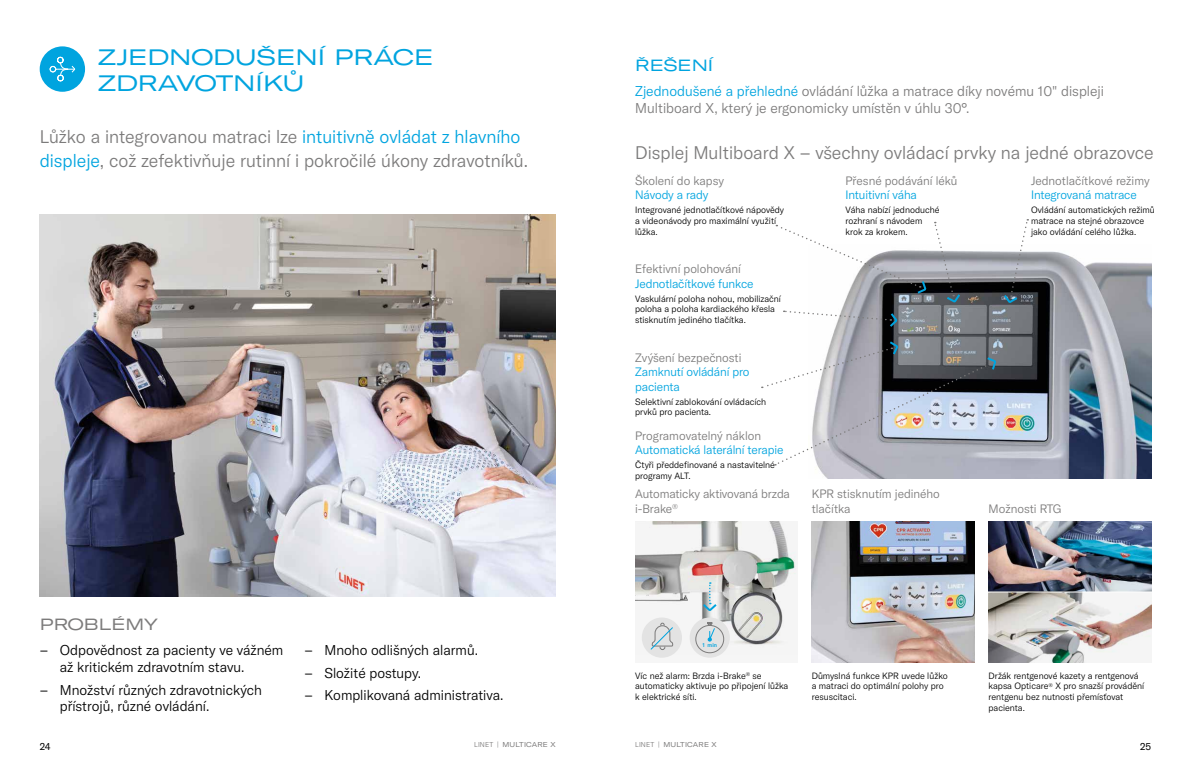
<style>
.page{position:relative;width:1191px;height:766px;background:#fff}
.page>*{position:absolute;margin:0;border:0;box-sizing:border-box;transform-origin:0 0}
.t1{font:22px/26.4px "GT America Exp Rg";color:#00a4df}
.t2{font:300 18px/24px "GT America";color:#7c7b7b}
.t3{font:16px "GT America Exp Rg";color:#7c7b7b}
.t4{font:16px "GT America Exp Rg";color:#00a4df}
.t5{font:300 14px/16.8px "GT America";color:#000}
.t6{font:300 14px/16.8px "GT America";color:#7c7b7b}
.t7{font:300 12px/14.4px "GT America";color:#7c7b7b}
.t8{font:300 12px/14.4px "GT America";letter-spacing:-.01em;color:#00a4df}
.t9{font:10px "GT America";color:#000}
.t10{font:300 9px/10.8px "GT America";color:#000}
.t11{font:expanded 7px "GT America";letter-spacing:.025em;color:#7c7b7b}
.t12{font:500 5.6px "GT America";color:#00a4df}
.s1{color:#00a4df}
.s2{font-weight:300;font-stretch:normal}
</style>
<div class="page">
<img style="left:988px;top:521px;width:163px;height:70px">
<img style="left:988px;top:592px;width:163px;height:70px">
<img style="left:812px;top:521px;width:162px;height:141px">
<img style="left:40px;top:214px;width:516px;height:382px">
<img style="left:817px;top:250px;width:334px;height:228px">
<div style="left:635px;top:521px;width:162px;height:141px;background:#f6f6f6"></div>
<img style="left:635px;top:521px;width:160px;height:133px">
<div style="left:40px;top:46px;width:45px;height:46px;background:#00a4df;border-radius:50%"></div>
<svg style="left:49px;top:56px;width:27px;height:26px"></svg>
<svg style="left:783px;top:310px;width:116px;height:19px"></svg>
<svg style="left:776px;top:224px;width:151px;height:71px"></svg>
<svg style="left:933px;top:222px;width:29px;height:82px"></svg>
<svg style="left:1002px;top:219px;width:26px;height:85px"></svg>
<svg style="left:762px;top:339px;width:235px;height:126px"></svg>
<div style="left:689px;top:617px;width:41px;height:40px;background:#e3e3e3;border-radius:50%"></div>
<svg style="left:695px;top:621px;width:29px;height:32px"></svg>
<svg style="left:701px;top:582px;width:18px;height:30px"></svg>
<div style="left:642px;top:617px;width:40px;height:40px;background:#e3e3e3;border-radius:50%"></div>
<svg style="left:650px;top:622px;width:24px;height:28px"></svg>
<h1 class="t1" style="left:97px;top:43px;width:338px">ZJEDNODUŠENÍ PRÁCE<br>ZDRAVOTNÍKŮ</h1>
<h2 class="t2" style="left:40px;top:124px;width:490px">Lůžko a integrovanou matraci lze <span class="s1">intuitivně ovládat z hlavního displeje</span>, což zefektivňuje rutinní i pokročilé úkony zdravotníků.</h2>
<h3 class="t3" style="left:40px;top:614px;width:119px">PROBLÉMY</h3>
<h3 class="t5" style="left:60px;top:641px;width:225px;text-indent:-20px">– Odpovědnost za pacienty ve vážném až kritickém zdravotním stavu.</h3>
<h3 class="t5" style="left:60px;top:681px;width:203px;text-indent:-20px">– Množství různých zdravotnických přístrojů, různé ovládání.</h3>
<h3 class="t5" style="left:305px;top:641px;width:175px">– Mnoho odlišných alarmů.</h3>
<h3 class="t5" style="left:305px;top:664px;width:118px">– Složité postupy.</h3>
<h3 class="t5" style="left:305px;top:686px;width:200px">– Komplikovaná administrativa.</h3>
<h3 class="t4" style="left:635px;top:56px;width:80px">ŘEŠENÍ</h3>
<h3 class="t6" style="left:635px;top:83px;width:470px"><span class="s1">Zjednodušené a přehledné</span> ovládání lůžka a matrace díky novému 10" displeji<br>Multiboard X, který je ergonomicky umístěn v úhlu 30°.</h3>
<h2 class="t2" style="left:635px;top:140px;width:520px">Displej Multiboard X – všechny ovládací prvky na jedné obrazovce</h2>
<h3 class="t7" style="left:635px;top:173px;width:90px">Školení do kapsy</h3>
<h3 class="t8" style="left:635px;top:188px;width:75px">Návody a rady</h3>
<p class="t10" style="left:635px;top:204px;width:150px">Integrované jednotlačítkové nápovědy a videonávody pro maximální využití lůžka.</p>
<h3 class="t7" style="left:635px;top:262px;width:107px">Efektivní polohování</h3>
<h3 class="t8" style="left:635px;top:276px;width:120px">Jednotlačítkové funkce</h3>
<p class="t10" style="left:635px;top:293px;width:147px">Vaskulární poloha nohou, mobilizační poloha a poloha kardiackého křesla stisknutím jediného tlačítka.</p>
<h3 class="t7" style="left:635px;top:350px;width:108px">Zvýšení bezpečnosti</h3>
<h3 class="t8" style="left:635px;top:365px;width:116px">Zamknutí ovládání pro pacienta</h3>
<p class="t10" style="left:635px;top:396px;width:133px">Selektivní zablokování ovládacích prvků pro pacienta.</p>
<h3 class="t7" style="left:635px;top:428px;width:127px">Programovatelný náklon</h3>
<h3 class="t8" style="left:635px;top:443px;width:150px">Automatická laterální terapie</h3>
<p class="t10" style="left:635px;top:459px;width:141px">Čtyři předdefinované a nastavitelné programy ALT.</p>
<h3 class="t7" style="left:635px;top:486px;width:156px">Automaticky aktivovaná brzda i-Brake<sup>®</sup></h3>
<h3 class="t7" style="left:845px;top:173px;width:113px">Přesné podávání léků</h3>
<h3 class="t8" style="left:845px;top:188px;width:73px">Intuitivní váha</h3>
<p class="t10" style="left:845px;top:204px;width:95px">Váha nabízí jednoduché rozhraní s návodem krok za krokem.</p>
<h3 class="t7" style="left:811px;top:486px;width:130px">KPR stisknutím jediného tlačítka</h3>
<h3 class="t7" style="left:1031px;top:173px;width:120px">Jednotlačítkové režimy</h3>
<h3 class="t8" style="left:1031px;top:188px;width:107px">Integrovaná matrace</h3>
<p class="t10" style="left:1031px;top:204px;width:125px">Ovládání automatických režimů matrace na stejné obrazovce jako ovládání celého lůžka.</p>
<h3 class="t7" style="left:988px;top:501px;width:74px">Možnosti RTG</h3>
<p class="t12" style="left:702px;top:641px;width:16px">1 min</p>
<p class="t10" style="left:635px;top:670px;width:155px">Víc než alarm: Brzda i-Brake<sup>®</sup> se automaticky aktivuje po připojení lůžka k elektrické síti.</p>
<p class="t10" style="left:811px;top:670px;width:138px">Důmyslná funkce KPR uvede lůžko a matraci do optimální polohy pro resuscitaci.</p>
<p class="t10" style="left:988px;top:670px;width:157px">Držák rentgenové kazety a rentgenová kapsa Opticare<sup>®</sup> X pro snazší provádění rentgenu bez nutnosti přemísťovat pacienta.</p>
<p class="t9" style="left:40px;top:740px;width:13px">24</p>
<p class="t11" style="left:474px;top:740px;width:83px"><span class="s2">LINET |</span> MULTICARE X</p>
<p class="t11" style="left:635px;top:740px;width:83px"><span class="s2">LINET |</span> MULTICARE X</p>
<p class="t9" style="left:1140px;top:740px;width:13px">25</p>
</div>
